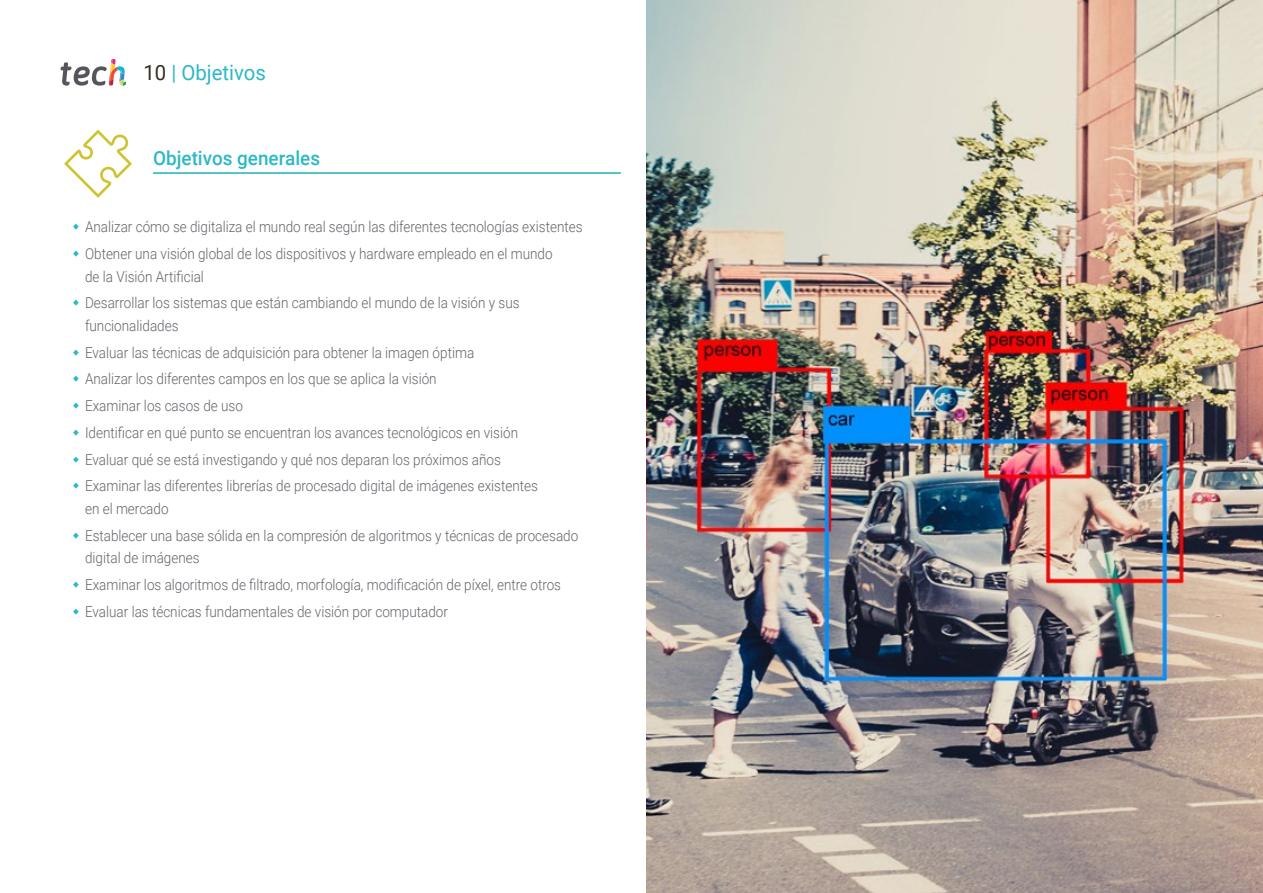
<style>
.page{position:relative;width:1263px;height:893px;background:#fff}
.page>*{position:absolute;margin:0;border:0;box-sizing:border-box;transform-origin:0 0}
.t1{font:21px "Roboto";color:#2db8c5}
.t2{font:500 19.5px "Roboto";color:#2db8c5}
.t3{font:300 15px/26.7px "Roboto";color:#61646a;scale:.9 1}
.s1{color:#312e20}
</style>
<div class="page">
<hr style="left:153px;top:173px;width:468px;height:1px;background:#2db8c5">
<svg style="left:64px;top:130px;width:68px;height:68px"></svg>
<svg style="left:61px;top:59px;width:65px;height:27px"></svg>
<img style="left:646px;top:0;width:617px;height:893px">
<h1 class="t1" style="left:144px;top:57px;width:124px"><span class="s1">10</span> | Objetivos</h1>
<h2 class="t2" style="left:153px;top:144px;width:169px">Objetivos generales</h2>
<p class="t3" style="left:85px;top:213px;width:554px">Analizar cómo se digitaliza el mundo real según las diferentes tecnologías existentes<br>Obtener una visión global de los dispositivos y hardware empleado en el mundo</p>
<p class="t3" style="left:85px;top:262px;width:484px">de la Visión Artificial<br>Desarrollar los sistemas que están cambiando el mundo de la visión y sus</p>
<p class="t3" style="left:85px;top:312px;width:505px">funcionalidades<br>Evaluar las técnicas de adquisición para obtener la imagen óptima<br>Analizar los diferentes campos en los que se aplica la visión<br>Examinar los casos de uso<br>Identificar en qué punto se encuentran los avances tecnológicos en visión Evaluar qué se está investigando y qué nos deparan los próximos años Examinar las diferentes librerías de procesado digital de imágenes existentes</p>
<p class="t3" style="left:85px;top:495px;width:550px">en el mercado<br>Establecer una base sólida en la compresión de algoritmos y técnicas de procesado</p>
<p class="t3" style="left:85px;top:544px;width:530px">digital de imágenes<br>Examinar los algoritmos de filtrado, morfología, modificación de píxel, entre otros<br>Evaluar las técnicas fundamentales de visión por computador</p>
</div>
